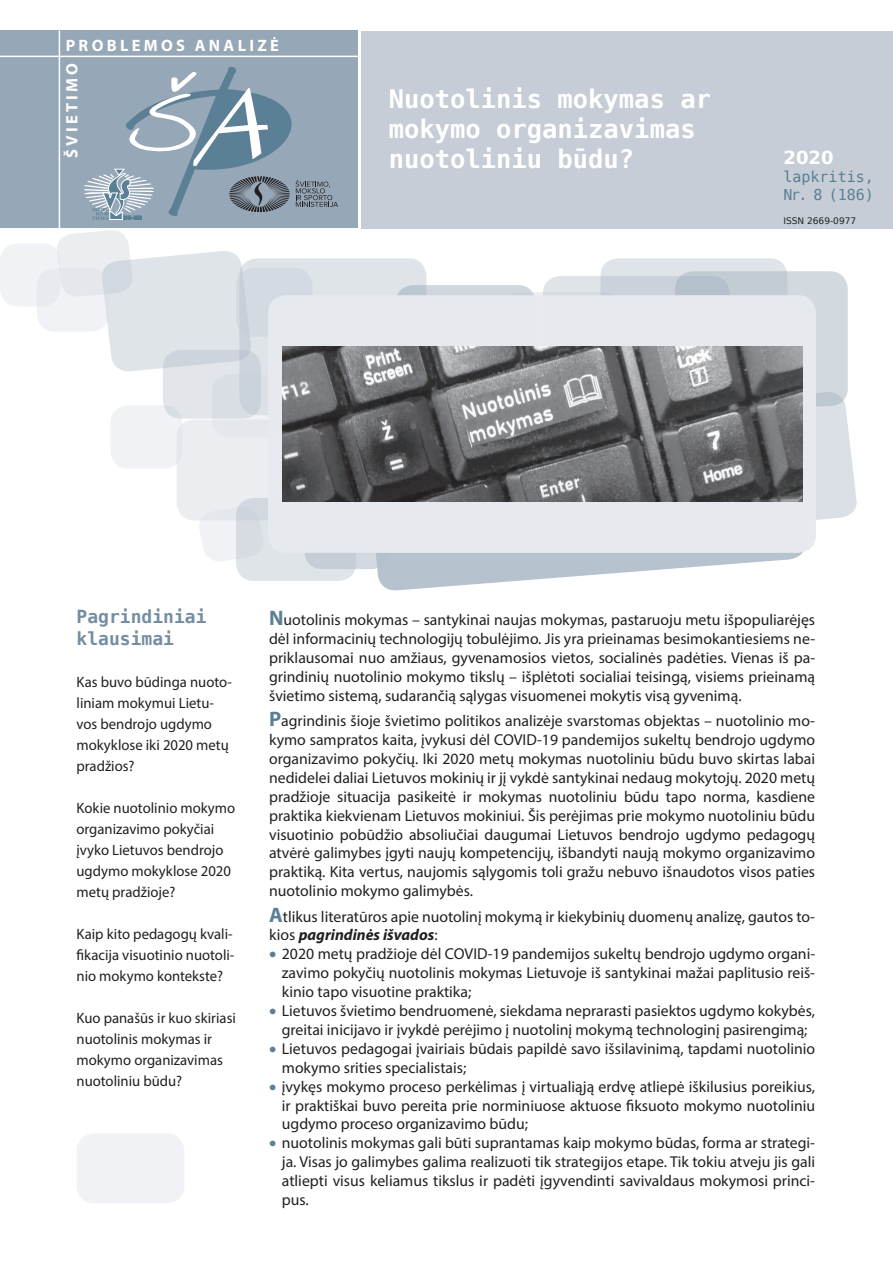
<style>
.page{position:relative;width:893px;height:1263px;background:#fff}
.page>*{position:absolute;margin:0;border:0;box-sizing:border-box;transform-origin:0 0}
.t1{font:700 25.5px/30px "DejaVu Sans Mono";color:#fff}
.t2{font:700 18px "DejaVu Sans Mono";color:#758da2}
.t3{font:700 18px "DejaVu Sans";color:#fff}
.t4{font:700 16.5px "Myriad Pro";letter-spacing:.2em;color:#fff}
.t5{font:15.75px/18.9px "Myriad Pro";color:#231f20;text-align:justify}
.t6{font:15px/21px "Myriad Pro";color:#231f20}
.t7{font:15px/18px "DejaVu Sans Mono";color:#5b7f95}
.t8{font:9px "DejaVu Sans";color:#231f20}
.s1{font-weight:700;font-size:21px;color:#5b7f95}
.s2{font-weight:700;font-style:italic}
.s3{color:#5b7f95}
</style>
<div class="page">
<div style="left:0;top:30px;width:358px;height:198px;background:#96a7b7"></div>
<hr style="left:59px;top:30px;width:1px;height:198px;background:#fff">
<hr style="left:0;top:56px;width:744px;height:1px;background:#fff">
<div style="left:361px;top:31px;width:532px;height:197px;background:#c6cdd6"></div>
<div style="left:77px;top:1133px;width:107px;height:70px;background:#f1f2f5;border-radius:18px"></div>
<svg style="left:84px;top:66px;width:254px;height:154px"></svg>
<svg style="left:57px;top:230px;width:185px;height:142px"></svg>
<div style="left:239px;top:258px;width:187px;height:157px;background:#dfe4e9;border-radius:18px"></div>
<div style="left:236px;top:268px;width:77px;height:69px;background:linear-gradient(to right,#d0d6de,#d6dce2);border-radius:18px"></div>
<div style="left:176px;top:420px;width:180px;height:100px;background:#ebedf0;border-radius:18px"></div>
<div style="left:110px;top:405px;width:72px;height:64px;background:#f1f2f5;border-radius:18px"></div>
<div style="left:543px;top:276px;width:187px;height:168px;background:#dfe4e9;border-radius:18px"></div>
<div style="left:212px;top:374px;width:72px;height:63px;background:#e4e7eb;border-radius:18px"></div>
<div style="left:675px;top:271px;width:173px;height:135px;background:#d2dae0;border-radius:18px"></div>
<div style="left:395px;top:285px;width:141px;height:86px;background:linear-gradient(to right,#c1ccd5,#d7dde3);border-radius:18px"></div>
<svg style="left:163px;top:350px;width:98px;height:69px"></svg>
<svg style="left:500px;top:292px;width:120px;height:68px"></svg>
<svg style="left:600px;top:258px;width:188px;height:168px"></svg>
<div style="left:37px;top:269px;width:72px;height:63px;background:linear-gradient(to right,#f3f3f6,#e6e9ed);border-radius:18px"></div>
<div style="left:0;top:243px;width:60px;height:63px;background:#f1f2f5;border-radius:18px"></div>
<svg style="left:199px;top:506px;width:40px;height:55px"></svg>
<svg style="left:816px;top:390px;width:41px;height:130px"></svg>
<svg style="left:375px;top:552px;width:428px;height:39px;fill:#b6c2cd"></svg>
<div style="left:236px;top:498px;width:120px;height:83px;background:linear-gradient(to right,#d9dee4,#e1e6eb);border-radius:18px"></div>
<svg style="left:304px;top:493px;width:85px;height:76px"></svg>
<div style="left:268px;top:295px;width:548px;height:258px;background:#e7eaee;border-radius:18px"></div>
<img style="left:282px;top:347px;width:521px;height:155px">
<p class="t4" style="left:66px;top:35px;width:215px">PROBLEMOS ANALIZĖ</p>
<p class="t4" style="left:61px;top:158px;width:97px;rotate:-90deg">ŠVIETIMO</p>
<h1 class="t1" style="left:389px;top:85px;width:324px">Nuotolinis mokymas ar mokymo organizavimas nuotoliniu būdu?</h1>
<p class="t3" style="left:783px;top:143px;width:52px">2020</p>
<p class="t7" style="left:783px;top:168px;width:92px">lapkritis,<br>Nr. 8 (186)</p>
<p class="t8" style="left:783px;top:213px;width:74px">ISSN 2669-0977</p>
<p class="t2" style="left:77px;top:604px;width:132px">Pagrindiniai</p>
<p class="t5" style="left:269px;top:610px;width:548px"><span class="s1">N</span> uotolinis mokymas – santykinai naujas mokymas, pastaruoju metu išpopuliarėjęs dėl informacinių technologijų tobulėjimo. Jis yra prieinamas besimokantiesiems ne&shy;priklausomai nuo amžiaus, gyvenamosios vietos, socialinės padėties. Vienas iš pa&shy;grindinių nuotolinio mokymo tikslų – išplėtoti socialiai teisingą, visiems prieinamą švietimo sistemą, sudarančią sąlygas visuomenei mokytis visą gyvenimą.</p>
<p class="t5" style="left:269px;top:711px;width:548px"><span class="s1">P</span>agrindinis šioje švietimo politikos analizėje svarstomas objektas – nuotolinio mo&shy;kymo sampratos kaita, įvykusi dėl COVID-19 pandemijos sukeltų bendrojo ugdymo organizavimo pokyčių. Iki 2020 metų mokymas nuotoliniu būdu buvo skirtas labai nedidelei daliai Lietuvos mokinių ir jį vykdė santykinai nedaug mokytojų. 2020 metų pradžioje situacija pasikeitė ir mokymas nuotoliniu būdu tapo norma, kasdiene praktika kiekvienam Lietuvos mokiniui. Šis perėjimas prie mokymo nuotoliniu būdu visuotinio pobūdžio absoliučiai daugumai Lietuvos bendrojo ugdymo pedagogų atvėrė galimybes įgyti naujų kompetencijų, išbandyti naują mokymo organizavimo praktiką. Kita vertus, naujomis sąlygomis toli gražu nebuvo išnaudotos visos paties nuotolinio mokymo galimybės.</p>
<p class="t5" style="left:269px;top:906px;width:548px"><span class="s1">A</span>tlikus literatūros apie nuotolinį mokymą ir kiekybinių duomenų analizę, gautos to&shy;kios <span class="s2">pagrindinės išvados</span>:</p>
<p class="t5" style="left:282px;top:944px;width:535px;text-indent:-13px"><span class="s3">•</span> 2020 metų pradžioje dėl COVID-19 pandemijos sukeltų bendrojo ugdymo organi&shy;zavimo pokyčių nuotolinis mokymas Lietuvoje iš santykinai mažai paplitusio reiš&shy;kinio tapo visuotine praktika;</p>
<p class="t5" style="left:269px;top:1001px;width:547px;text-align:center"><span class="s3">•</span> Lietuvos švietimo bendruomenė, siekdama neprarasti pasiektos ugdymo kokybės, greitai inicijavo ir įvykdė perėjimo į nuotolinį mokymą technologinį pasirengimą;</p>
<p class="t5" style="left:282px;top:1039px;width:535px;text-indent:-13px"><span class="s3">•</span> Lietuvos pedagogai įvairiais būdais papildė savo išsilavinimą, tapdami nuotolinio mokymo srities specialistais;</p>
<p class="t5" style="left:282px;top:1077px;width:535px;text-indent:-13px"><span class="s3">•</span> įvykęs mokymo proceso perkėlimas į virtualiąją erdvę atliepė iškilusius poreikius, ir praktiškai buvo pereita prie norminiuose aktuose fiksuoto mokymo nuotoliniu ugdymo proceso organizavimo būdu;</p>
<p class="t5" style="left:282px;top:1133px;width:535px;text-indent:-13px"><span class="s3">•</span> nuotolinis mokymas gali būti suprantamas kaip mokymo būdas, forma ar strategi&shy;ja. Visas jo galimybes galima realizuoti tik strategijos etape. Tik tokiu atveju jis gali atliepti visus keliamus tikslus ir padėti įgyvendinti savivaldaus mokymosi princi&shy;pus.</p>
<p class="t2" style="left:77px;top:626px;width:99px">klausimai</p>
<p class="t6" style="left:77px;top:671px;width:157px">Kas buvo būdinga nuoto&shy;liniam mokymui Lietu&shy;vos bendrojo ugdymo mokyklose iki 2020 metų pradžios?</p>
<p class="t6" style="left:77px;top:797px;width:160px">Kokie nuotolinio mokymo organizavimo pokyčiai įvyko Lietuvos bendrojo ugdymo mokyklose 2020 metų pradžioje?</p>
<p class="t6" style="left:77px;top:923px;width:159px;text-align:justify">Kaip kito pedagogų kvali&shy;fikacija visuotinio nuotoli&shy;nio mokymo kontekste?</p>
<p class="t6" style="left:77px;top:1007px;width:161px">Kuo panašūs ir kuo skiriasi nuotolinis mokymas ir mokymo organizavimas nuotoliniu būdu?</p>
</div>
